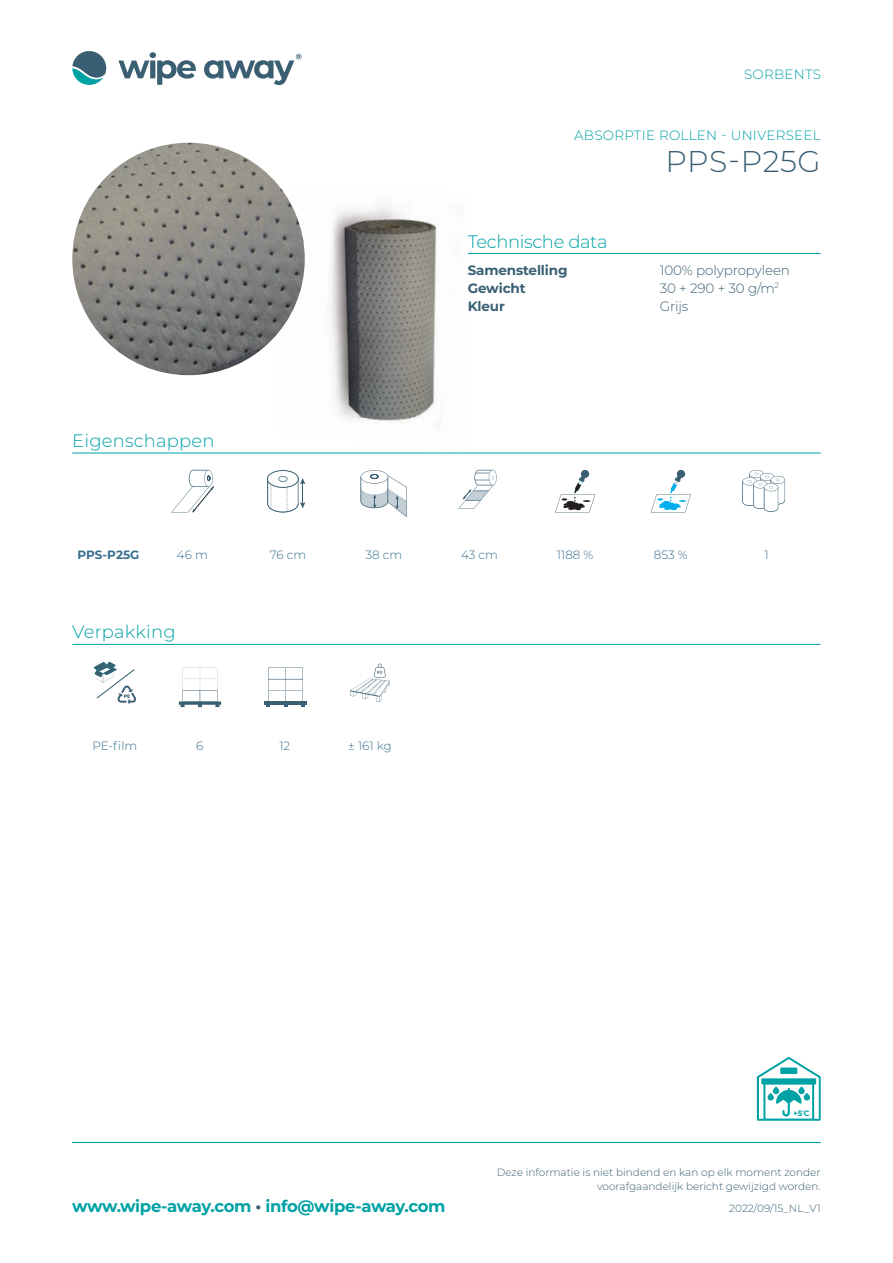
<style>
.page{position:relative;width:893px;height:1263px;background:#fff}
.page>*{position:absolute;margin:0;border:0;box-sizing:border-box;transform-origin:0 0}
.Arikelnaam_-_Title{font:300 30px "Montserrat";letter-spacing:.02em;color:#3a5f73}
.t1{font:300 18px "Montserrat";letter-spacing:.01em;color:#00a2a5}
.t2{font:300 18px "Montserrat";letter-spacing:-.02em;color:#00a2a5}
.t3{font:700 16.5px "Montserrat";letter-spacing:-.025em;color:#00a2a5}
.Body{font:300 13.5px "Montserrat";letter-spacing:-.01em;color:#3a5f73}
.Artikelnaam_-_Subtit{font:300 13.5px "Montserrat";letter-spacing:.02em;color:#00a2a5}
.Body-2{font:700 13.5px "Montserrat";letter-spacing:-.01em;color:#3a5f73}
.Tabel_-_Tekst{font:300 12px "Montserrat";color:#386e8f}
.Tabel_-_Tekst-2{font:700 12px "Montserrat";color:#386e8f}
.Body_klein{font:300 10.5px/13.5px "Montserrat";color:#3a5f73;text-align:right}
.t4{font:700 7.8px "Montserrat";color:#00a2a5}
.s1{color:#3a5f73}
</style>
<div class="page">
<svg style="left:757px;top:1057px;width:64px;height:64px"></svg>
<hr style="left:72px;top:1142px;width:749px;height:1px;background:#00a2a5">
<svg style="left:118px;top:52px;width:78px;height:33px"></svg>
<svg style="left:204px;top:54px;width:97px;height:31px"></svg>
<svg style="left:72px;top:51px;width:34px;height:34px"></svg>
<svg style="left:94px;top:662px;width:42px;height:42px"></svg>
<svg style="left:179px;top:667px;width:42px;height:40px"></svg>
<hr style="left:264px;top:702px;width:43px;height:3px;background:#3a5f73">
<svg style="left:266px;top:667px;width:39px;height:40px"></svg>
<svg style="left:350px;top:664px;width:40px;height:38px"></svg>
<img style="left:279px;top:188px;width:192px;height:265px">
<img style="left:72px;top:143px;width:233px;height:232px;border-radius:116px">
<svg style="left:171px;top:470px;width:43px;height:42px"></svg>
<div style="left:267px;top:470px;width:31px;height:17px;background:#b7c4cb;border-radius:50%"></div>
<svg style="left:267px;top:470px;width:32px;height:18px"></svg>
<svg style="left:267px;top:476px;width:38px;height:36px"></svg>
<svg style="left:361px;top:470px;width:46px;height:47px"></svg>
<div style="left:370px;top:474px;width:8px;height:5px;border:1px solid #3a5f73;border-radius:50%"></div>
<svg style="left:458px;top:470px;width:39px;height:39px"></svg>
<svg style="left:555px;top:470px;width:40px;height:42px"></svg>
<svg style="left:651px;top:470px;width:40px;height:42px"></svg>
<svg style="left:742px;top:470px;width:43px;height:42px"></svg>
<hr style="left:468px;top:253px;width:353px;height:1px;background:#00a2a5">
<hr style="left:72px;top:453px;width:749px;height:1px;background:#00a2a5">
<hr style="left:72px;top:644px;width:749px;height:1px;background:#00a2a5">
<p class="Artikelnaam_-_Subtit" style="left:744px;top:65px;width:78px">SORBENTS</p>
<p class="Artikelnaam_-_Subtit" style="left:574px;top:126px;width:248px">ABSORPTIE ROLLEN - UNIVERSEEL</p>
<h2 class="t2" style="left:468px;top:229px;width:141px">Technische data</h2>
<p class="Arikelnaam_-_Title" style="left:665px;top:141px;width:157px">PPS-P25G</p>
<h2 class="t1" style="left:72px;top:428px;width:144px">Eigenschappen</h2>
<p class="Body-2" style="left:468px;top:260px;width:101px">Samenstelling</p>
<p class="Body" style="left:660px;top:261px;width:132px">100% polypropyleen</p>
<p class="Body-2" style="left:468px;top:278px;width:59px">Gewicht</p>
<p class="Body" style="left:660px;top:279px;width:121px">30 + 290 + 30 g/m<sup>2</sup></p>
<p class="Body-2" style="left:468px;top:296px;width:39px">Kleur</p>
<p class="Body" style="left:660px;top:297px;width:30px">Grijs</p>
<p class="Tabel_-_Tekst-2" style="left:77px;top:546px;width:64px">PPS-P25G</p>
<p class="Tabel_-_Tekst" style="left:177px;top:546px;width:32px">46 m</p>
<p class="Tabel_-_Tekst" style="left:270px;top:546px;width:38px">76 cm</p>
<p class="Tabel_-_Tekst" style="left:365px;top:546px;width:38px">38 cm</p>
<p class="Tabel_-_Tekst" style="left:461px;top:546px;width:38px">43 cm</p>
<p class="Tabel_-_Tekst" style="left:557px;top:546px;width:38px">1188 %</p>
<p class="Tabel_-_Tekst" style="left:654px;top:546px;width:35px">853 %</p>
<p class="Tabel_-_Tekst" style="left:764px;top:546px;width:6px">1</p>
<h2 class="t1" style="left:72px;top:620px;width:105px">Verpakking</h2>
<p class="Tabel_-_Tekst" style="left:92px;top:737px;width:46px">PE-film</p>
<p class="Tabel_-_Tekst" style="left:196px;top:738px;width:9px">6</p>
<p class="Tabel_-_Tekst" style="left:279px;top:738px;width:12px">12</p>
<p class="Tabel_-_Tekst" style="left:348px;top:738px;width:45px">± 161 kg</p>
<h3 class="t3" style="left:72px;top:1194px;width:375px">www.wipe-away.com <span class="s1">•</span> info@wipe-away.com</h3>
<p class="t4" style="left:793px;top:1108px;width:18px">+5<sup>°</sup>C</p>
<p class="Body_klein" style="left:497px;top:1165px;width:325px">Deze informatie is niet bindend en kan op elk moment zonder voorafgaandelijk bericht gewijzigd worden.</p>
<p class="Body_klein" style="left:729px;top:1201px;width:93px">2022/09/15_NL_V1</p>
</div>
